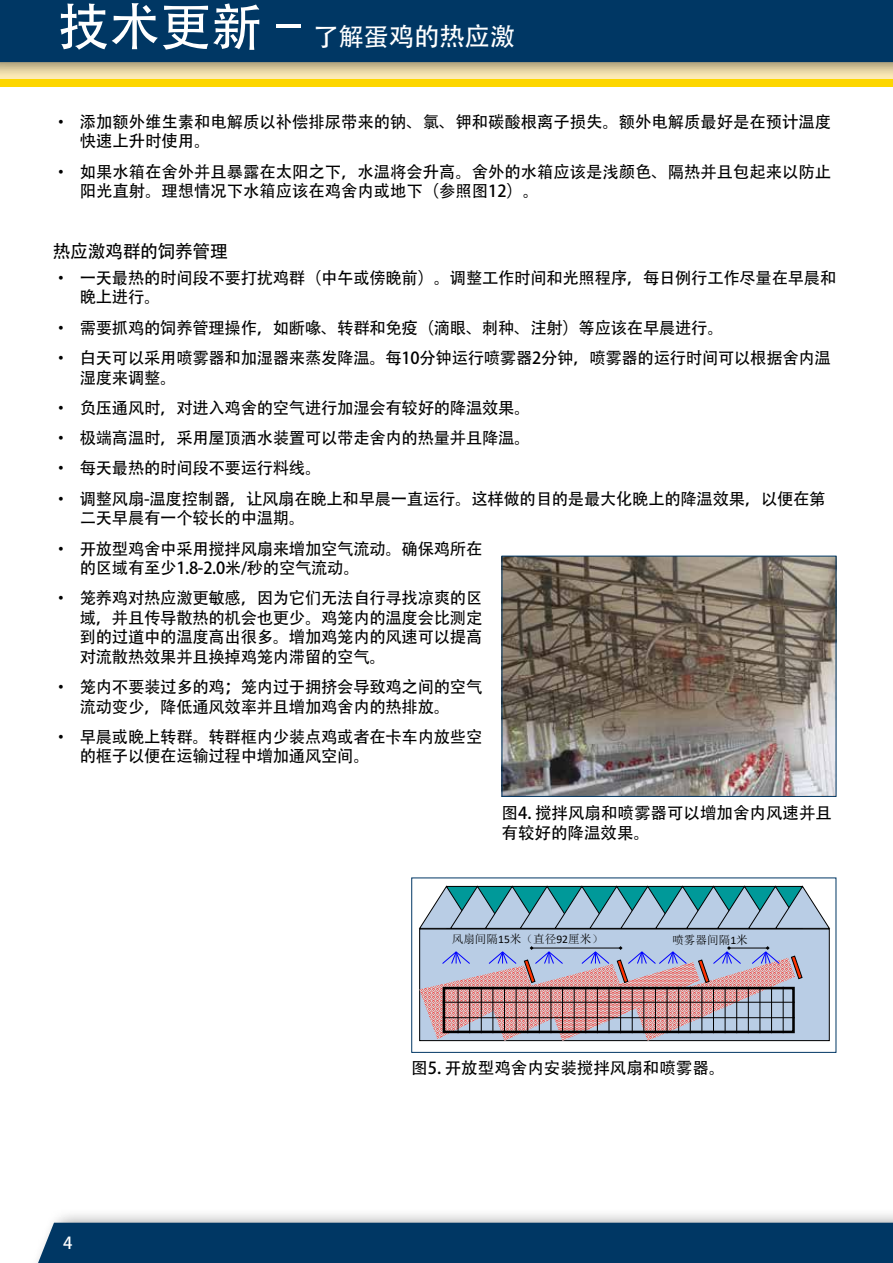
<style>
.page{position:relative;width:893px;height:1263px;background:#fff}
.page>*{position:absolute;margin:0;border:0;box-sizing:border-box;transform-origin:0 0}
.t1{font:25.5px "Adobe Heiti Std";letter-spacing:-.01em;color:#fff}
.t2{font:18px "Adobe Heiti Std";letter-spacing:-.02em;color:#000}
.t3{font:16.5px/19.5px "Adobe Heiti Std";letter-spacing:-.015em;color:#000}
.t4{font:16.5px "Adobe Heiti Std";color:#fff}
.t5{font:11.55px "Sim Sun";color:#000}
.s1{font-size:51px}
.s2{font-family:"Calibri"}
</style>
<div class="page">
<div style="left:27px;top:1207px;width:866px;height:56px;background:#000;opacity:.4"></div>
<div style="left:33px;top:1223px;width:860px;height:40px;background:#003764"></div>
<div style="left:0;top:79px;width:893px;height:8px;background:#fdd600"></div>
<div style="left:0;top:0;width:893px;height:78px;background:#000;opacity:.4"></div>
<div style="left:0;top:0;width:893px;height:62px;background:#003764"></div>
<img style="left:504px;top:558px;width:330px;height:237px">
<div style="left:502px;top:556px;width:334px;height:241px;border:1px solid #003764"></div>
<div style="left:420px;top:929px;width:409px;height:111px;background:#b9cde5"></div>
<svg style="left:419px;top:885px;width:411px;height:44px;background:#83b1bf"></svg>
<svg style="left:419px;top:946px;width:384px;height:95px"></svg>
<div style="left:411px;top:877px;width:425px;height:176px;border:1px solid #003764"></div>
<h1 class="t1" style="left:58px;top:21px;width:459px"><span class="s1">技术更新–</span>了解蛋鸡的热应激</h1>
<p class="t3" style="left:80px;top:112px;width:753px;text-indent:-27px">• 添加额外维生素和电解质以补偿排尿带来的钠、氯、钾和碳酸根离子损失。额外电解质最好是在预计温度快速上升时使用。</p>
<p class="t3" style="left:80px;top:162px;width:753px;text-indent:-27px">• 如果水箱在舍外并且暴露在太阳之下，水温将会升高。舍外的水箱应该是浅颜色、隔热并且包起来以防止阳光直射。理想情况下水箱应该在鸡舍内或地下（参照图12）。</p>
<p class="t2" style="left:53px;top:240px;width:177px">热应激鸡群的饲养管理</p>
<p class="t3" style="left:80px;top:269px;width:758px;text-indent:-27px">• 一天最热的时间段不要打扰鸡群（中午或傍晚前）。调整工作时间和光照程序，每日例行工作尽量在早晨和晚上进行。</p>
<p class="t3" style="left:53px;top:318px;width:672px">• 需要抓鸡的饲养管理操作，如断喙、转群和免疫（滴眼、刺种、注射）等应该在早晨进行。</p>
<p class="t3" style="left:80px;top:349px;width:753px;text-indent:-27px">• 白天可以采用喷雾器和加湿器来蒸发降温。每10分钟运行喷雾器2分钟，喷雾器的运行时间可以根据舍内温湿度来调整。</p>
<p class="t3" style="left:53px;top:398px;width:479px">• 负压通风时，对进入鸡舍的空气进行加湿会有较好的降温效果。</p>
<p class="t3" style="left:53px;top:429px;width:479px">• 极端高温时，采用屋顶洒水装置可以带走舍内的热量并且降温。</p>
<p class="t3" style="left:53px;top:459px;width:270px">• 每天最热的时间段不要运行料线。</p>
<p class="t3" style="left:80px;top:489px;width:747px;text-indent:-27px">• 调整风扇-温度控制器，让风扇在晚上和早晨一直运行。这样做的目的是最大化晚上的降温效果，以便在第二天早晨有一个较长的中温期。</p>
<p class="t3" style="left:80px;top:539px;width:404px;text-indent:-27px">• 开放型鸡舍中采用搅拌风扇来增加空气流动。确保鸡所在的区域有至少1.8-2.0米/秒的空气流动。</p>
<p class="t3" style="left:80px;top:589px;width:404px;text-align:justify;text-indent:-27px">• 笼养鸡对热应激更敏感，因为它们无法自行寻找凉爽的区域，并且传导散热的机会也更少。鸡笼内的温度会比测定到的过道中的温度高出很多。增加鸡笼内的风速可以提高对流散热效果并且换掉鸡笼内滞留的空气。</p>
<p class="t3" style="left:53px;top:678px;width:431px;text-align:center">• 笼内不要装过多的鸡；笼内过于拥挤会导致鸡之间的空气流动变少，降低通风效率并且增加鸡舍内的热排放。</p>
<p class="t3" style="left:80px;top:728px;width:404px;text-indent:-27px">• 早晨或晚上转群。转群框内少装点鸡或者在卡车内放些空的框子以便在运输过程中增加通风空间。</p>
<p class="t3" style="left:502px;top:804px;width:332px">图4. 搅拌风扇和喷雾器可以增加舍内风速并且有较好的降温效果。</p>
<p class="t5" style="left:452px;top:933px;width:153px">风扇间隔<span class="s2">15</span>米（直径<span class="s2">92</span>厘米）</p>
<p class="t5" style="left:672px;top:934px;width:77px">喷雾器间隔<span class="s2">1</span>米</p>
<p class="t4" style="left:63px;top:1233px;width:11px">4</p>
<p class="t3" style="left:411px;top:1058px;width:316px">图5. 开放型鸡舍内安装搅拌风扇和喷雾器。</p>
</div>
